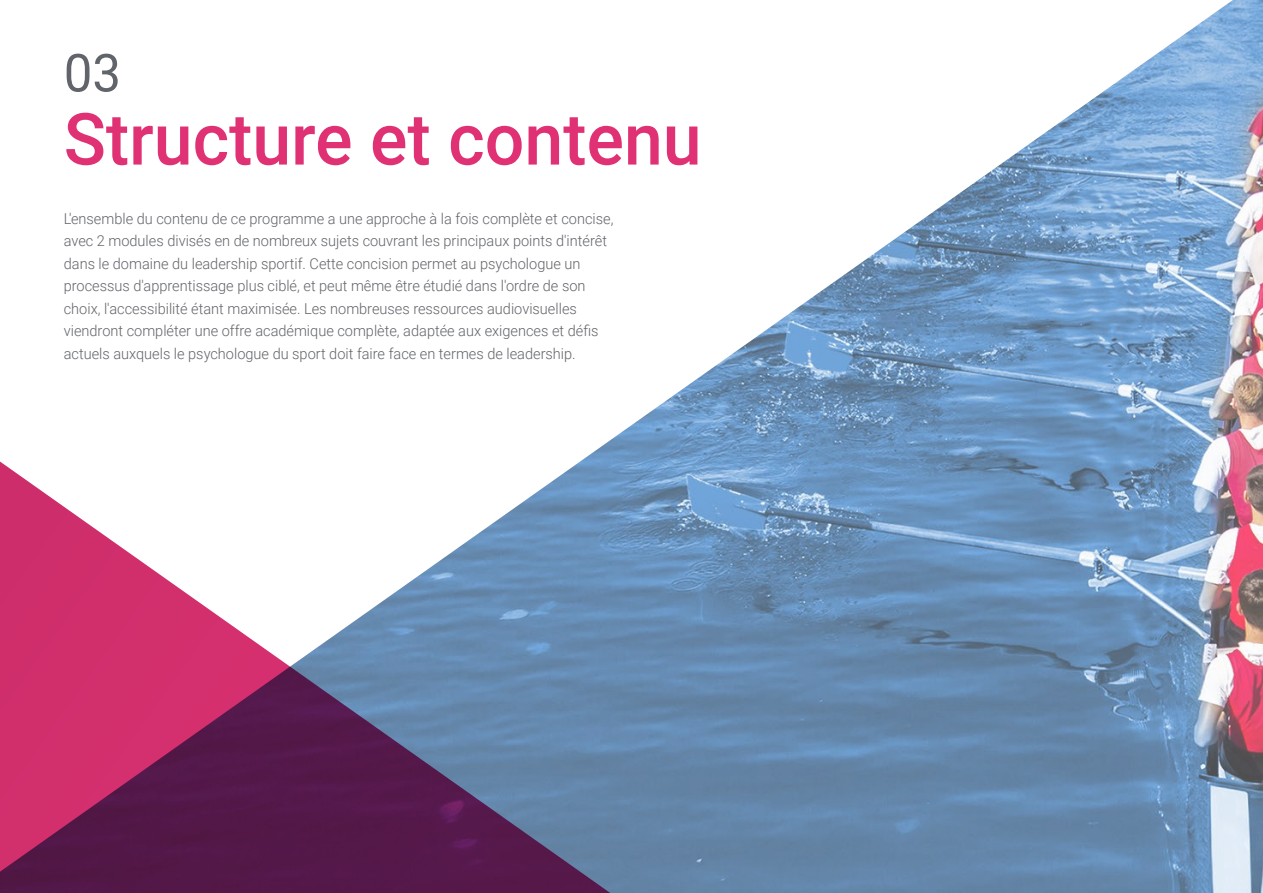
<style>
.page{position:relative;width:1263px;height:893px;background:#fff}
.page>*{position:absolute;margin:0;border:0;box-sizing:border-box;transform-origin:0 0}
.t1{font:500 72px "Roboto";color:#df3174}
.t2{font:52.5px "Roboto";color:#61646a}
.t3{font:300 15px/22.5px "Roboto";color:#61646a}
</style>
<div class="page">
<img style="left:602px;top:0;width:661px;height:893px">
<svg style="left:0;top:446px;width:640px;height:447px"></svg>
<h2 class="t2" style="left:64px;top:36px;width:59px">03</h2>
<h1 class="t1" style="left:64px;top:89px;width:639px">Structure et contenu</h1>
<p class="t3" style="left:64px;top:207px;width:551px">L'ensemble du contenu de ce programme a une approche à la fois complète et concise, avec 2 modules divisés en de nombreux sujets couvrant les principaux points d'intérêt dans le domaine du leadership sportif. Cette concision permet au psychologue un processus d'apprentissage plus ciblé, et peut même être étudié dans l'ordre de son choix, l'accessibilité étant maximisée. Les nombreuses ressources audiovisuelles viendront compléter une offre académique complète, adaptée aux exigences et défis actuels auxquels le psychologue du sport doit faire face en termes de leadership.</p>
</div>
